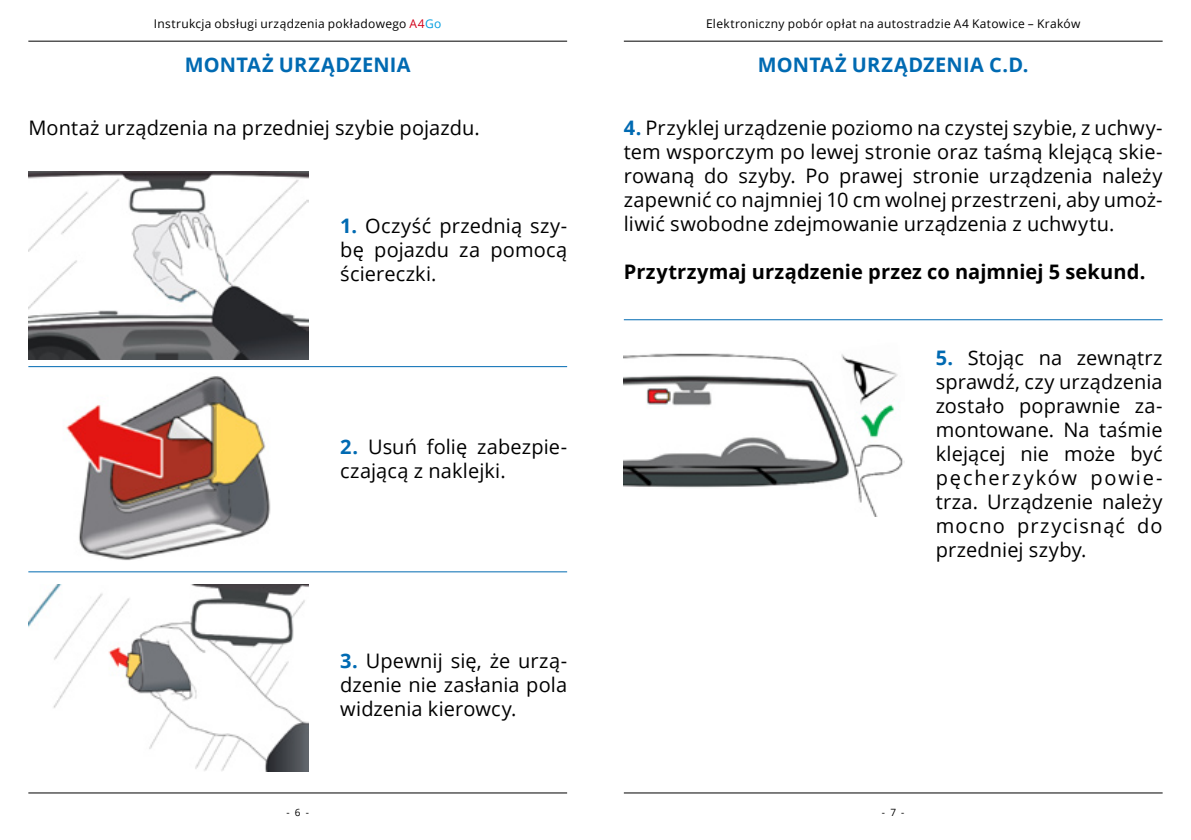
<style>
.page{position:relative;width:1191px;height:840px;background:#fff}
.page>*{position:absolute;margin:0;border:0;box-sizing:border-box;transform-origin:0 0}
.t1{font:20px/24px "Open Sans";letter-spacing:.005em;color:#000;text-align:justify}
.t2{font:700 20px "Open Sans";letter-spacing:.005em;color:#000}
.t3{font:700 20px "Open Sans";letter-spacing:.015em;color:#006ab2}
.t4{font:12px "Open Sans";letter-spacing:.025em;color:#000}
.t5{font:10px "Open Sans";color:#000}
.s1{color:#d10019}
.s2{color:#009ee0}
.s3{font-weight:700;color:#006ab2}
</style>
<div class="page">
<hr style="left:28px;top:792px;width:539px;height:1px;background:#000">
<hr style="left:28px;top:41px;width:539px;height:1px;background:#000">
<hr style="left:624px;top:792px;width:538px;height:1px;background:#000">
<hr style="left:624px;top:41px;width:538px;height:1px;background:#000">
<img style="left:28px;top:172px;width:280px;height:187px">
<img style="left:66px;top:376px;width:205px;height:184px">
<img style="left:28px;top:584px;width:280px;height:187px">
<img style="left:624px;top:353px;width:280px;height:163px">
<hr style="left:28px;top:366px;width:539px;height:1px;background:#006ab2">
<hr style="left:28px;top:571px;width:539px;height:1px;background:#006ab2">
<hr style="left:624px;top:319px;width:538px;height:1px;background:#006ab2">
<p class="t4" style="left:154px;top:15px;width:289px">Instrukcja obsługi urządzenia pokładowego <span class="s1">A4</span><span class="s2">Go</span></p>
<p class="t4" style="left:706px;top:15px;width:376px">Elektroniczny pobór opłat na autostradzie A4 Katowice – Kraków</p>
<p class="t3" style="left:185px;top:51px;width:228px">Montaż urządzenia</p>
<p class="t3" style="left:758px;top:51px;width:272px">Montaż urządzenia c.d.</p>
<p class="t1" style="left:28px;top:115px;width:453px">Montaż urządzenia na przedniej szybie pojazdu.</p>
<p class="t1" style="left:340px;top:213px;width:228px"><span class="s3">1.</span> Oczyść przednią szy&shy;bę pojazdu za pomocą ściereczki.</p>
<p class="t1" style="left:340px;top:433px;width:228px"><span class="s3">2.</span> Usuń folię zabezpie&shy;czającą z naklejki.</p>
<p class="t1" style="left:340px;top:648px;width:228px"><span class="s3">3.</span> Upewnij się, że urzą&shy;dzenie nie zasłania pola widzenia kierowcy.</p>
<p class="t5" style="left:286px;top:804px;width:24px">- 6 -</p>
<p class="t1" style="left:624px;top:115px;width:540px"><span class="s3">4.</span> Przyklej urządzenie poziomo na czystej szybie, z uchwy&shy;tem wsporczym po lewej stronie oraz taśmą klejącą skie&shy;rowaną do szyby. Po prawej stronie urządzenia należy zapewnić co najmniej 10 cm wolnej przestrzeni, aby umoż&shy;liwić swobodne zdejmowanie urządzenia z uchwytu.</p>
<p class="t2" style="left:624px;top:257px;width:523px">Przytrzymaj urządzenie przez co najmniej 5 sekund.</p>
<p class="t1" style="left:935px;top:345px;width:228px"><span class="s3">5.</span> Stojąc na zewnątrz sprawdź, czy urządzenia zostało poprawnie za&shy;montowane. Na taśmie klejącej nie może być pęcherzyków powie&shy;trza. Urządzenie należy mocno przycisnąć do przedniej szyby.</p>
<p class="t5" style="left:882px;top:804px;width:24px">- 7 -</p>
</div>
